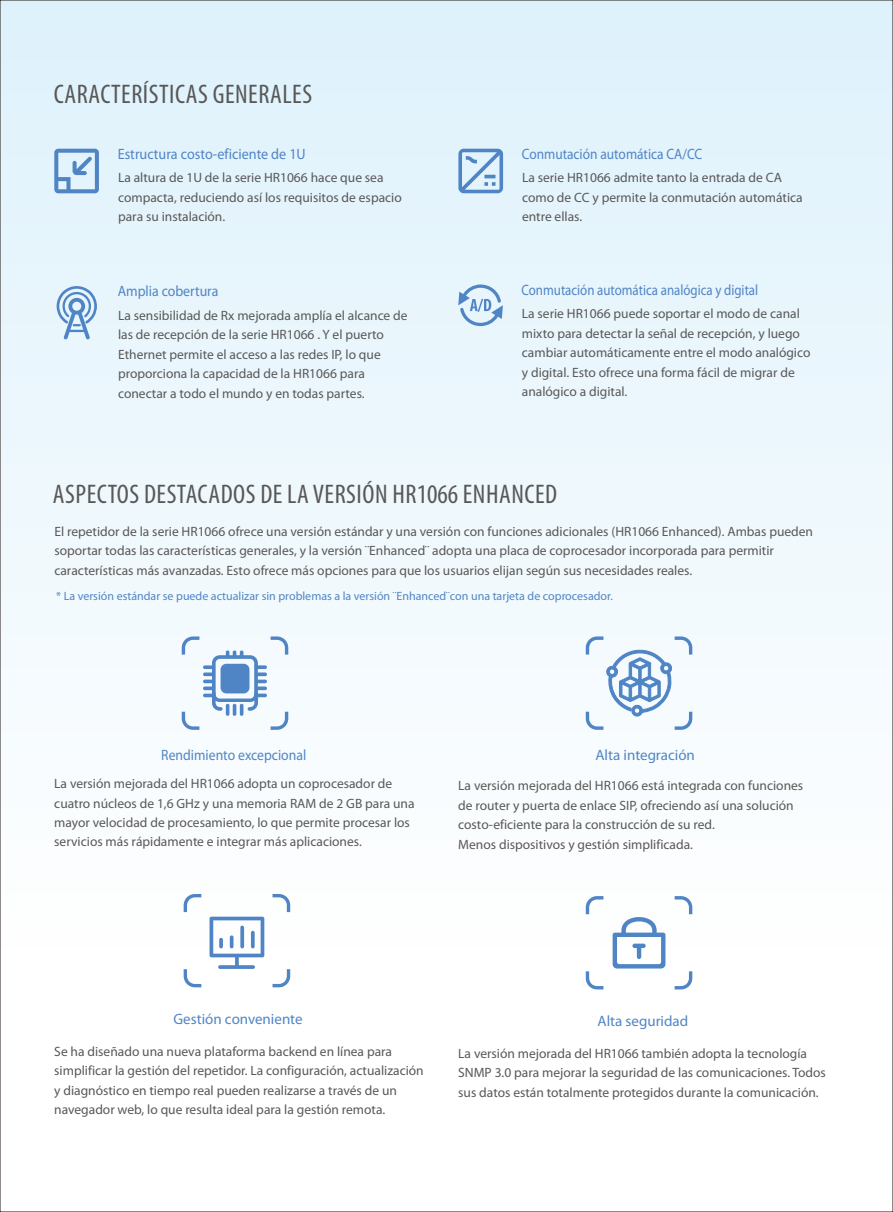
<style>
.page{position:relative;width:893px;height:1212px;background:#fff}
.page>*{position:absolute;margin:0;border:0;box-sizing:border-box;transform-origin:0 0}
.t1{font:condensed 27px "Myriad Pro";letter-spacing:.02em;color:#595857}
.t2{font:15px "Myriad Pro";color:#5085c5}
.t3{font:15px "Myriad Pro";color:#5085c5;scale:.86 1}
.t4{font:15px "Myriad Pro";color:#5085c5;scale:.92 1}
.t5{font:15px "Myriad Pro";color:#5085c5;scale:.94 1}
.t6{font:15px "Myriad Pro";color:#5085c5;scale:.89 1}
.t7{font:13.5px/19.5px "Myriad Pro";color:#595857}
.t8{font:12px "Myriad Pro";color:#5085c5}
</style>
<div class="page">
<div style="left:0;top:0;width:893px;height:1018px;background:linear-gradient(to bottom,#ddf1fb,#fff)"></div>
<svg style="left:210px;top:917px;width:54px;height:52px"></svg>
<svg style="left:240px;top:925px;width:4px;height:23px"></svg>
<svg style="left:182px;top:636px;width:106px;height:94px"></svg>
<svg style="left:184px;top:894px;width:17px;height:18px"></svg>
<svg style="left:184px;top:969px;width:17px;height:18px"></svg>
<svg style="left:272px;top:894px;width:18px;height:18px"></svg>
<svg style="left:272px;top:969px;width:18px;height:18px"></svg>
<svg style="left:613px;top:912px;width:52px;height:56px"></svg>
<svg style="left:586px;top:896px;width:17px;height:18px"></svg>
<svg style="left:586px;top:971px;width:17px;height:18px"></svg>
<svg style="left:675px;top:896px;width:17px;height:18px"></svg>
<svg style="left:675px;top:971px;width:17px;height:18px"></svg>
<svg style="left:586px;top:636px;width:106px;height:94px"></svg>
<svg style="left:458px;top:149px;width:45px;height:44px;background:#a4c4e4"></svg>
<svg style="left:57px;top:286px;width:40px;height:54px;background:#aecae6"></svg>
<svg style="left:458px;top:284px;width:45px;height:42px;background:#b8d2ea"></svg>
<svg style="left:54px;top:149px;width:45px;height:44px;background:#a2c3e3"></svg>
<h1 class="t1" style="left:54px;top:83px;width:260px">CARACTERÍSTICAS GENERALES</h1>
<p class="t5" style="left:118px;top:148px;width:201px">Estructura costo-eficiente de 1U</p>
<p class="t7" style="left:118px;top:169px;width:285px">La altura de 1U de la serie HR1066 hace que sea compacta, reduciendo así los requisitos de espacio para su instalación.</p>
<p class="t4" style="left:118px;top:285px;width:111px">Amplia cobertura</p>
<p class="t7" style="left:118px;top:307px;width:291px">La sensibilidad de Rx mejorada amplía el alcance de las de recepción de la serie HR1066 . Y el puerto Ethernet permite el acceso a las redes IP, lo que proporciona la capacidad de la HR1066 para conectar a todo el mundo y en todas partes.</p>
<p class="t6" style="left:522px;top:148px;width:204px">Conmutación automática CA/CC</p>
<p class="t7" style="left:522px;top:169px;width:282px">La serie HR1066 admite tanto la entrada de CA como de CC y permite la conmutación automática entre ellas.</p>
<p class="t3" style="left:522px;top:284px;width:277px">Conmutación automática analógica y digital</p>
<p class="t7" style="left:522px;top:305px;width:290px">La serie HR1066 puede soportar el modo de canal mixto para detectar la señal de recepción, y luego cambiar automáticamente entre el modo analógico y digital. Esto ofrece una forma fácil de migrar de analógico a digital.</p>
<h1 class="t1" style="left:53px;top:483px;width:506px">ASPECTOS DESTACADOS DE LA VERSIÓN HR1066 ENHANCED</h1>
<p class="t7" style="left:54px;top:523px;width:760px">El repetidor de la serie HR1066 ofrece una versión estándar y una versión con funciones adicionales (HR1066 Enhanced). Ambas pueden soportar todas las características generales, y la versión ¨Enhanced¨ adopta una placa de coprocesador incorporada para permitir características más avanzadas. Esto ofrece más opciones para que los usuarios elijan según sus necesidades reales.</p>
<p class="t8" style="left:56px;top:591px;width:558px">* La versión estándar se puede actualizar sin problemas a la versión ¨Enhanced¨con una tarjeta de coprocesador.</p>
<p class="t4" style="left:161px;top:749px;width:159px">Rendimiento excepcional</p>
<p class="t7" style="left:54px;top:775px;width:362px">La versión mejorada del HR1066 adopta un coprocesador de cuatro núcleos de 1,6 GHz y una memoria RAM de 2 GB para una mayor velocidad de procesamiento, lo que permite procesar los servicios más rápidamente e integrar más aplicaciones.</p>
<p class="t2" style="left:595px;top:749px;width:101px">Alta integración</p>
<p class="t7" style="left:458px;top:777px;width:346px">La versión mejorada del HR1066 está integrada con funciones de router y puerta de enlace SIP, ofreciendo así una solución costo-eficiente para la construcción de su red.<br>Menos dispositivos y gestión simplificada.</p>
<p class="t2" style="left:174px;top:1012px;width:131px">Gestión conveniente</p>
<p class="t7" style="left:54px;top:1043px;width:371px">Se ha diseñado una nueva plataforma backend en línea para simplificar la gestión del repetidor. La configuración, actualización y diagnóstico en tiempo real pueden realizarse a través de un navegador web, lo que resulta ideal para la gestión remota.</p>
<p class="t7" style="left:458px;top:1045px;width:369px">La versión mejorada del HR1066 también adopta la tecnología<br>SNMP 3.0 para mejorar la seguridad de las comunicaciones. Todos sus datos están totalmente protegidos durante la comunicación.</p>
<p class="t2" style="left:597px;top:1014px;width:92px">Alta seguridad</p>
</div>
